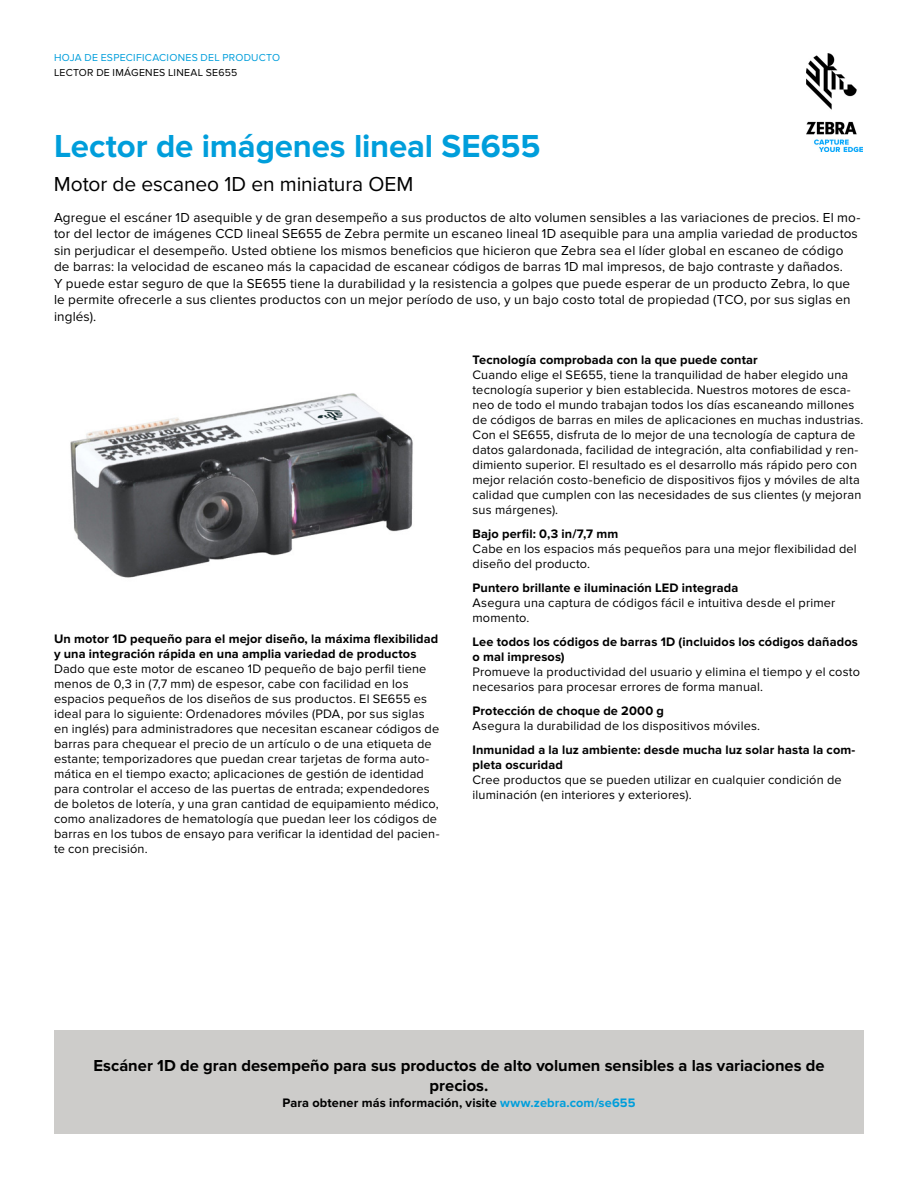
<style>
.page{position:relative;width:918px;height:1188px;background:#fff}
.page>*{position:absolute;margin:0;border:0;box-sizing:border-box;transform-origin:0 0}
.t1{font:700 33px "Proxima Nova";letter-spacing:-.005em;color:#009edb}
.t2{font:21px "Proxima Nova";letter-spacing:-.005em;color:#000}
.t3{font:700 16.5px/20.2px "Proxima Nova";color:#000;text-align:center}
.t4{font:13.5px/16.5px "Proxima Nova";letter-spacing:.01em;color:#000}
.t5{font:12.75px/15px "Proxima Nova";letter-spacing:.015em;color:#000}
.t6{font:700 12.75px/15px "Proxima Nova";letter-spacing:.01em;color:#000}
.t7{font:10.5px "Proxima Nova";letter-spacing:.025em;color:#009edb}
.t8{font:10.5px "Proxima Nova";letter-spacing:.025em;color:#000}
.s1{color:#009edb}
</style>
<div class="page">
<img style="left:806px;top:54px;width:56px;height:97px">
<div style="left:54px;top:1031px;width:810px;height:103px;background:#cdccca"></div>
<img style="left:70px;top:393px;width:343px;height:185px">
<p class="t7" style="left:54px;top:52px;width:228px">HOJA DE ESPECIFICACIONES DEL PRODUCTO</p>
<p class="t8" style="left:54px;top:66px;width:185px">LECTOR DE IMÁGENES LINEAL SE655</p>
<h1 class="t1" style="left:54px;top:127px;width:488px">Lector de imágenes lineal SE655</h1>
<h2 class="t2" style="left:54px;top:172px;width:361px">Motor de escaneo 1D en miniatura OEM</h2>
<p class="t4" style="left:54px;top:209px;width:808px">Agregue el escáner 1D asequible y de gran desempeño a sus productos de alto volumen sensibles a las variaciones de precios. El mo&shy;tor del lector de imágenes CCD lineal SE655 de Zebra permite un escaneo lineal 1D asequible para una amplia variedad de productos sin perjudicar el desempeño. Usted obtiene los mismos beneficios que hicieron que Zebra sea el líder global en escaneo de código de barras: la velocidad de escaneo más la capacidad de escanear códigos de barras 1D mal impresos, de bajo contraste y dañados.<br>Y puede estar seguro de que la SE655 tiene la durabilidad y la resistencia a golpes que puede esperar de un producto Zebra, lo que le permite ofrecerle a sus clientes productos con un mejor período de uso, y un bajo costo total de propiedad (TCO, por sus siglas en inglés).</p>
<p class="t6" style="left:54px;top:631px;width:386px">Un motor 1D pequeño para el mejor diseño, la máxima flexibilidad y una integración rápida en una amplia variedad de productos</p>
<p class="t5" style="left:54px;top:661px;width:387px">Dado que este motor de escaneo 1D pequeño de bajo perfil tiene menos de 0,3 in (7,7 mm) de espesor, cabe con facilidad en los espacios pequeños de los diseños de sus productos. El SE655 es ideal para lo siguiente: Ordenadores móviles (PDA, por sus siglas en inglés) para administradores que necesitan escanear códigos de barras para chequear el precio de un artículo o de una etiqueta de estante; temporizadores que puedan crear tarjetas de forma auto&shy;mática en el tiempo exacto; aplicaciones de gestión de identidad para controlar el acceso de las puertas de entrada; expendedores de boletos de lotería, y una gran cantidad de equipamiento médico, como analizadores de hematología que puedan leer los códigos de barras en los tubos de ensayo para verificar la identidad del pacien&shy;te con precisión.</p>
<p class="t6" style="left:472px;top:353px;width:287px">Tecnología comprobada con la que puede contar</p>
<p class="t5" style="left:472px;top:368px;width:393px">Cuando elige el SE655, tiene la tranquilidad de haber elegido una tecnología superior y bien establecida. Nuestros motores de esca&shy;neo de todo el mundo trabajan todos los días escaneando millones de códigos de barras en miles de aplicaciones en muchas industrias.<br>Con el SE655, disfruta de lo mejor de una tecnología de captura de datos galardonada, facilidad de integración, alta confiabilidad y ren&shy;dimiento superior. El resultado es el desarrollo más rápido pero con mejor relación costo-beneficio de dispositivos fijos y móviles de alta calidad que cumplen con las necesidades de sus clientes (y mejoran sus márgenes).</p>
<p class="t6" style="left:472px;top:527px;width:147px">Bajo perfil: 0,3 in/7,7 mm</p>
<p class="t5" style="left:472px;top:542px;width:386px">Cabe en los espacios más pequeños para una mejor flexibilidad del diseño del producto.</p>
<p class="t6" style="left:472px;top:581px;width:267px">Puntero brillante e iluminación LED integrada</p>
<p class="t5" style="left:472px;top:596px;width:365px">Asegura una captura de códigos fácil e intuitiva desde el primer momento.</p>
<p class="t6" style="left:472px;top:635px;width:387px">Lee todos los códigos de barras 1D (incluidos los códigos dañados o mal impresos)</p>
<p class="t5" style="left:472px;top:665px;width:389px">Promueve la productividad del usuario y elimina el tiempo y el costo necesarios para procesar errores de forma manual.</p>
<p class="t6" style="left:472px;top:704px;width:193px">Protección de choque de 2000 g</p>
<p class="t5" style="left:472px;top:719px;width:289px">Asegura la durabilidad de los dispositivos móviles.</p>
<p class="t6" style="left:472px;top:743px;width:384px">Inmunidad a la luz ambiente: desde mucha luz solar hasta la com&shy;pleta oscuridad</p>
<p class="t5" style="left:472px;top:773px;width:371px">Cree productos que se pueden utilizar en cualquier condición de iluminación (en interiores y exteriores).</p>
<p class="t3" style="left:93px;top:1056px;width:733px">Escáner 1D de gran desempeño para sus productos de alto volumen sensibles a las variaciones de precios.</p>
<p class="t6" style="left:282px;top:1095px;width:355px">Para obtener más información, visite <span class="s1">www.zebra.com/se655</span></p>
</div>
